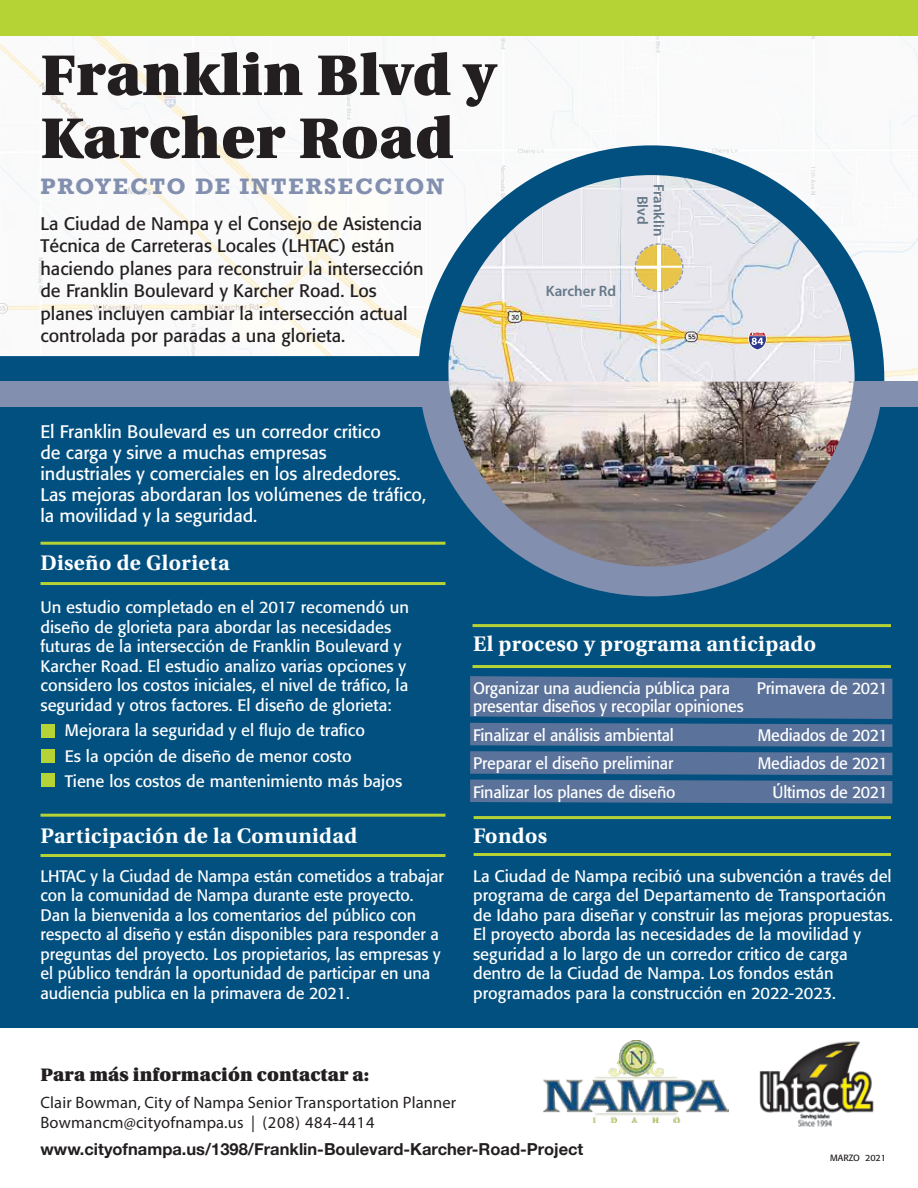
<style>
.page{position:relative;width:918px;height:1188px;background:#fff}
.page>*{position:absolute;margin:0;border:0;box-sizing:border-box;transform-origin:0 0}
.t1{font:900 57px/63px "Utopia";letter-spacing:.01em;color:#231f20}
.t2{font:700 21px "Utopia";letter-spacing:.02em;color:#fff}
.t3{font:700 21px "Rockwell";letter-spacing:.095em;color:#828faf}
.t4{font:18px/22.5px "Formata";color:#231f20}
.t5{font:18px/21px "Formata";letter-spacing:-.005em;color:#fff}
.t6{font:900 18px "Utopia";letter-spacing:.01em;color:#231f20}
.t7{font:16.5px/19.5px "Formata";color:#fff}
.t8{font:16.5px/19.5px "Myriad Pro";letter-spacing:.01em;color:#231f20}
.t9{font:700 16.5px "Helvetica Neue";color:#231f20}
.t10{font:600 15px/16.5px "Myriad Pro";color:#657889;text-align:center}
.t11{font:9px "Formata";color:#231f20}
</style>
<div class="page">
<img style="left:0;top:35px;width:918px;height:347px">
<div style="left:0;top:396px;width:918px;height:632px;background:#025080"></div>
<div style="left:0;top:0;width:918px;height:35px;background:#b5d334"></div>
<svg style="left:424px;top:152px;width:452px;height:230px;fill:#e8e7ed"></svg>
<div style="left:418px;top:145px;width:466px;height:456px;border:30px solid #025080;border-radius:50%"></div>
<svg style="left:0;top:356px;width:449px;height:26px;background:#075382"></svg>
<div style="left:866px;top:382px;width:52px;height:25px;background:#828faf"></div>
<div style="left:0;top:382px;width:440px;height:25px;background:#828faf"></div>
<img style="left:418px;top:382px;width:463px;height:214px">
<hr style="left:40px;top:582px;width:406px;height:3px;background:#b5d334">
<hr style="left:40px;top:542px;width:406px;height:3px;background:#b5d334">
<hr style="left:40px;top:854px;width:406px;height:3px;background:#b5d334">
<hr style="left:40px;top:814px;width:406px;height:3px;background:#b5d334">
<hr style="left:474px;top:853px;width:417px;height:3px;background:#b5d334">
<hr style="left:474px;top:816px;width:417px;height:3px;background:#b5d334">
<hr style="left:472px;top:665px;width:419px;height:3px;background:#b5d334">
<hr style="left:472px;top:624px;width:419px;height:3px;background:#b5d334">
<div style="left:42px;top:724px;width:13px;height:14px;background:#b5d334"></div>
<div style="left:42px;top:749px;width:13px;height:14px;background:#b5d334"></div>
<div style="left:42px;top:774px;width:13px;height:13px;background:#b5d334"></div>
<svg style="left:470px;top:676px;width:422px;height:128px;background:#4c6c95"></svg>
<img style="left:544px;top:1041px;width:184px;height:81px">
<img style="left:759px;top:1041px;width:115px;height:86px">
<svg style="left:748px;top:332px;width:19px;height:18px"></svg>
<svg style="left:635px;top:243px;width:49px;height:49px;background:#e5d28f"></svg>
<h1 class="t1" style="left:40px;top:44px;width:456px">Franklin Blvd y<br>Karcher Road</h1>
<p class="t3" style="left:40px;top:173px;width:405px">PROYECTO DE INTERSECCION</p>
<p class="t4" style="left:40px;top:212px;width:385px">La Ciudad de Nampa y el Consejo de Asistencia Técnica de Carreteras Locales (LHTAC) están haciendo planes para reconstruir la intersección de Franklin Boulevard y Karcher Road. Los planes incluyen cambiar la intersección actual controlada por paradas a una glorieta.</p>
<p class="t10" style="left:546px;top:282px;width:72px">Karcher Rd</p>
<p class="t10" style="left:668px;top:184px;width:54px;rotate:90deg">Franklin<br>Blvd</p>
<p class="t5" style="left:40px;top:421px;width:387px">El Franklin Boulevard es un corredor critico<br>de carga y sirve a muchas empresas<br>industriales y comerciales en los alrededores.<br>Las mejoras abordaran los volúmenes de tráfico, la movilidad y la seguridad.</p>
<p class="t2" style="left:40px;top:551px;width:190px">Diseño de Glorieta</p>
<p class="t7" style="left:40px;top:598px;width:370px">Un estudio completado en el 2017 recomendó un diseño de glorieta para abordar las necesidades futuras de la intersección de Franklin Boulevard y Karcher Road. El estudio analizo varias opciones y considero los costos iniciales, el nivel de tráfico, la seguridad y otros factores. El diseño de glorieta:</p>
<p class="t7" style="left:65px;top:718px;width:339px;line-height:25.5px">Mejorara la seguridad y el flujo de trafico<br>Es la opción de diseño de menor costo<br>Tiene los costos de mantenimiento más bajos</p>
<p class="t2" style="left:40px;top:824px;width:318px">Participación de la Comunidad</p>
<p class="t7" style="left:40px;top:866px;width:405px">LHTAC y la Ciudad de Nampa están cometidos a trabajar con la comunidad de Nampa durante este proyecto.<br>Dan la bienvenida a los comentarios del público con respecto al diseño y están disponibles para responder a preguntas del proyecto. Los propietarios, las empresas y el público tendrán la oportunidad de participar en una audiencia publica en la primavera de 2021.</p>
<p class="t2" style="left:473px;top:631px;width:344px">El proceso y programa anticipado</p>
<p class="t7" style="left:473px;top:678px;width:258px">Organizar una audiencia pública para</p>
<p class="t7" style="left:757px;top:678px;width:133px">Primavera de 2021</p>
<p class="t7" style="left:473px;top:692px;width:272px;line-height:28.5px">presentar diseños y recopilar opiniones<br>Finalizar el análisis ambiental</p>
<p class="t7" style="left:758px;top:725px;width:132px">Mediados de 2021</p>
<p class="t7" style="left:473px;top:753px;width:202px">Preparar el diseño preliminar</p>
<p class="t7" style="left:758px;top:753px;width:132px">Mediados de 2021</p>
<p class="t7" style="left:473px;top:782px;width:204px">Finalizar los planes de diseño</p>
<p class="t7" style="left:773px;top:782px;width:117px">Últimos de 2021</p>
<p class="t2" style="left:473px;top:823px;width:76px">Fondos</p>
<p class="t7" style="left:473px;top:866px;width:421px">La Ciudad de Nampa recibió una subvención a través del programa de carga del Departamento de Transportación de Idaho para diseñar y construir las mejoras propuestas.<br>El proyecto aborda las necesidades de la movilidad y seguridad a lo largo de un corredor critico de carga dentro de la Ciudad de Nampa. Los fondos están programados para la construcción en 2022-2023.</p>
<p class="t6" style="left:41px;top:1065px;width:330px">Para más información contactar a:</p>
<p class="t8" style="left:41px;top:1093px;width:417px">Clair Bowman, City of Nampa Senior Transportation Planner<br>Bowmancm@cityofnampa.us | (208) 484-4414</p>
<p class="t9" style="left:41px;top:1136px;width:544px">www.cityofnampa.us/1398/Franklin-Boulevard-Karcher-Road-Project</p>
<p class="t11" style="left:830px;top:1152px;width:57px">MARZO 2021</p>
</div>
